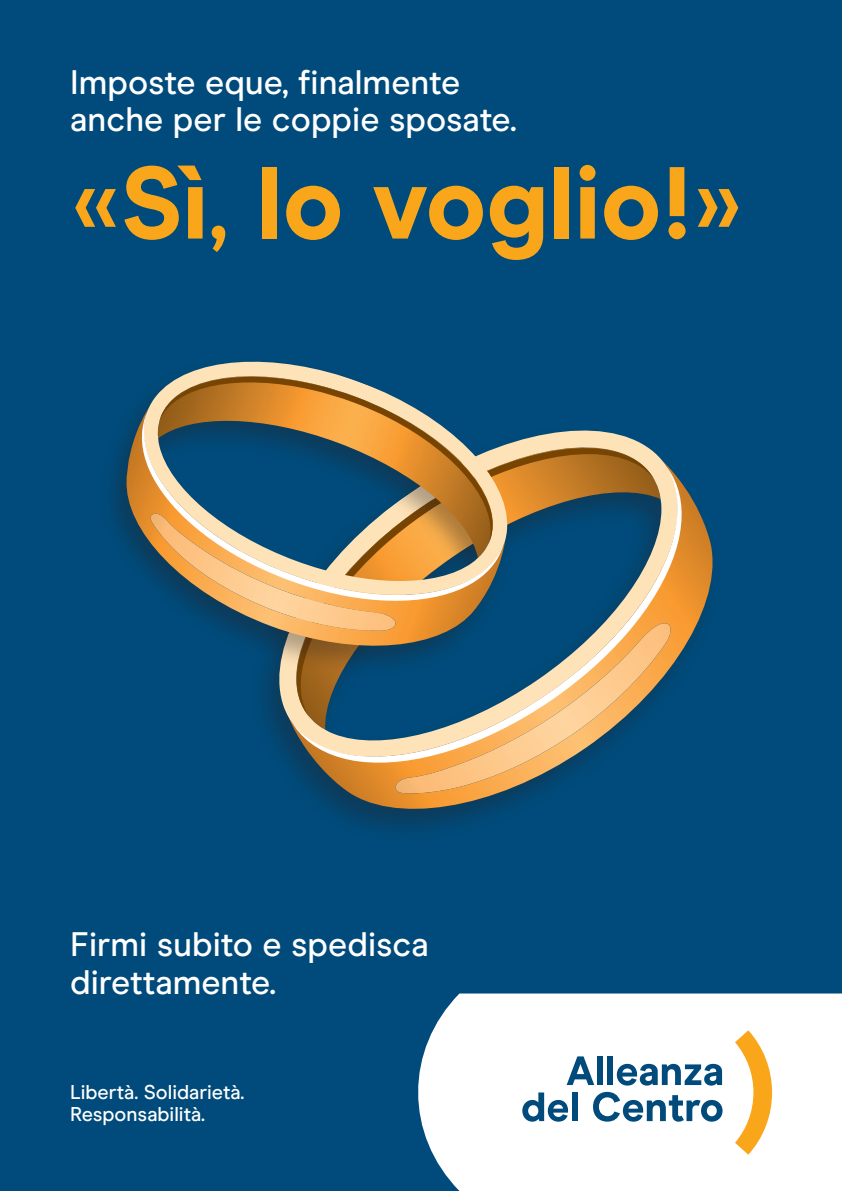
<style>
.page{position:relative;width:842px;height:1191px;background:#004b7b}
.page>*{position:absolute;margin:0;border:0;box-sizing:border-box;transform-origin:0 0}
.t1{font:800 102px "Modern Era";color:#faa61a}
.t2{font:500 34px/37.4px "Modern Era";color:#fff}
.t3{font:500 20px/22px "Modern Era";color:#fff}
.s1{font-weight:500}
</style>
<div class="page">
<svg style="left:295px;top:486px;width:418px;height:339px"></svg>
<svg style="left:265px;top:430px;width:403px;height:334px"></svg>
<svg style="left:393px;top:768px;width:280px;height:26px"></svg>
<svg style="left:292px;top:466px;width:392px;height:302px"></svg>
<svg style="left:279px;top:435px;width:374px;height:280px"></svg>
<div style="left:99px;top:357px;width:417px;height:320px;background:#231f20;opacity:.35"></div>
<svg style="left:124px;top:407px;width:381px;height:251px"></svg>
<svg style="left:143px;top:357px;width:367px;height:243px"></svg>
<svg style="left:149px;top:607px;width:253px;height:24px"></svg>
<svg style="left:139px;top:413px;width:364px;height:194px;background:#bea278"></svg>
<svg style="left:160px;top:367px;width:344px;height:176px"></svg>
<div style="left:418px;top:993px;width:424px;height:198px;background:#fff"></div>
<svg style="left:522px;top:1092px;width:46px;height:29px"></svg>
<div style="left:572px;top:1092px;width:5px;height:29px;background:#004b7b"></div>
<svg style="left:593px;top:1091px;width:129px;height:30px"></svg>
<svg style="left:567px;top:1056px;width:27px;height:29px"></svg>
<div style="left:597px;top:1056px;width:6px;height:29px;background:#004b7b"></div>
<div style="left:607px;top:1056px;width:6px;height:29px;background:#004b7b"></div>
<svg style="left:617px;top:1063px;width:105px;height:22px"></svg>
<svg style="left:735px;top:1030px;width:37px;height:124px;background:#fcd38e"></svg>
<hr style="left:460px;top:1190px;width:382px;height:1px;background:#fff">
<p class="t2" style="left:70px;top:64px;width:448px">Imposte eque, finalmente anche per le coppie sposate.</p>
<p class="t1" style="left:70px;top:142px;width:675px"><span class="s1">«</span>Sì<span class="s1">,</span> lo voglio!<span class="s1">»</span></p>
<p class="t2" style="left:70px;top:926px;width:360px">Firmi subito e spedisca direttamente.</p>
<p class="t3" style="left:70px;top:1081px;width:176px">Libertà. Solidarietà.<br>Responsabilità.</p>
</div>
